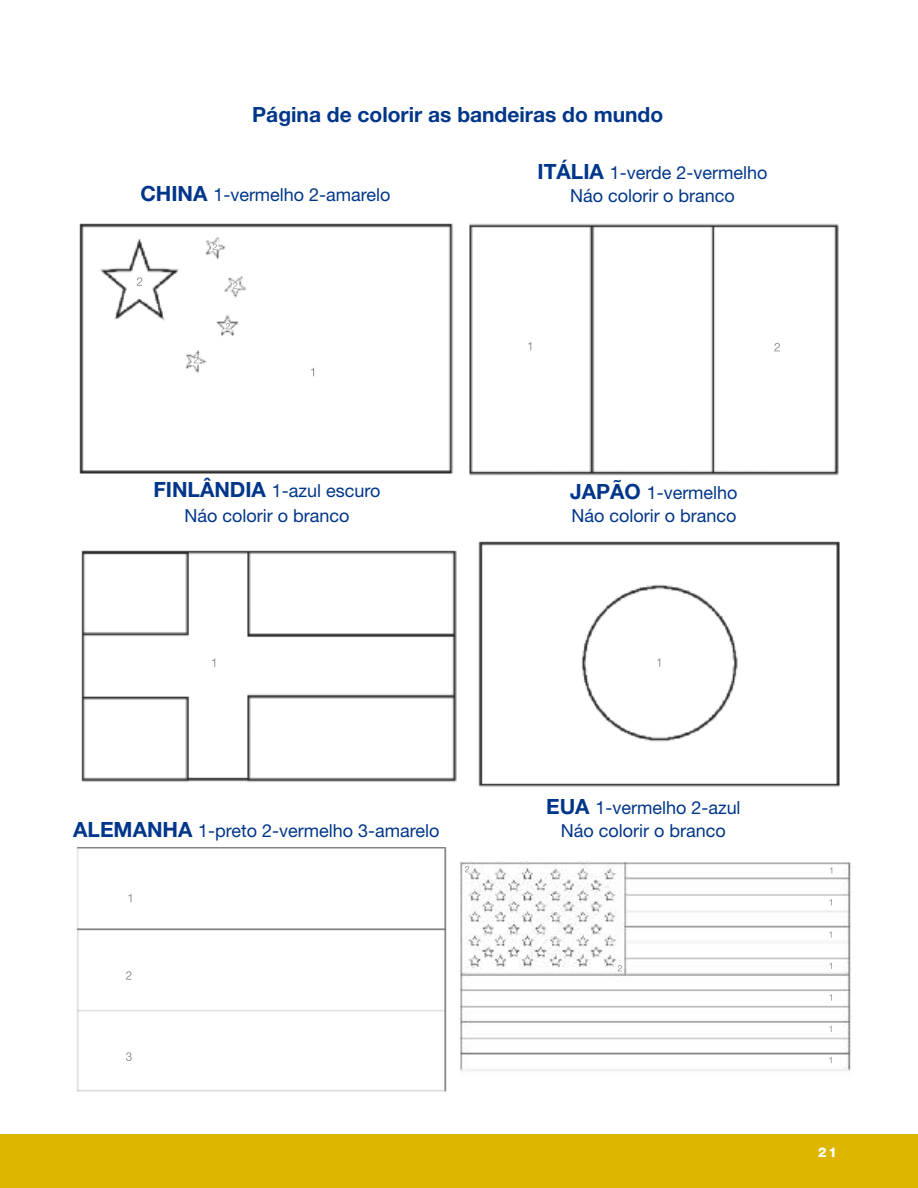
<style>
.page{position:relative;width:918px;height:1188px;background:#fff}
.page>*{position:absolute;margin:0;border:0;box-sizing:border-box;transform-origin:0 0}
.t1{font:700 21px "Helvetica Neue";color:#00368a}
.t2{font:18px/23.1px "Helvetica Neue";color:#00368a;text-align:center}
.t3{font:800 13.5px "Helvetica Neue";color:#fff}
.s1{font-weight:700;font-size:21px}
</style>
<div class="page">
<div style="left:0;top:1134px;width:918px;height:54px;background:#deb600"></div>
<img style="left:79px;top:223px;width:375px;height:251px">
<img style="left:469px;top:223px;width:370px;height:253px">
<img style="left:81px;top:550px;width:376px;height:232px">
<img style="left:478px;top:541px;width:362px;height:246px">
<img style="left:76px;top:848px;width:371px;height:244px">
<img style="left:459px;top:862px;width:392px;height:209px">
<svg style="left:311px;top:368px;width:3px;height:8px"></svg>
<svg style="left:137px;top:277px;width:5px;height:9px"></svg>
<svg style="left:194px;top:357px;width:4px;height:6px"></svg>
<svg style="left:226px;top:323px;width:4px;height:6px"></svg>
<svg style="left:233px;top:282px;width:4px;height:7px"></svg>
<svg style="left:213px;top:244px;width:4px;height:6px"></svg>
<svg style="left:212px;top:658px;width:3px;height:9px"></svg>
<svg style="left:126px;top:971px;width:6px;height:9px"></svg>
<svg style="left:128px;top:894px;width:3px;height:8px"></svg>
<svg style="left:126px;top:1052px;width:6px;height:9px"></svg>
<svg style="left:465px;top:866px;width:4px;height:6px"></svg>
<svg style="left:830px;top:867px;width:2px;height:7px"></svg>
<svg style="left:830px;top:899px;width:2px;height:7px"></svg>
<svg style="left:829px;top:931px;width:3px;height:7px"></svg>
<svg style="left:829px;top:963px;width:3px;height:6px"></svg>
<svg style="left:829px;top:994px;width:3px;height:7px"></svg>
<svg style="left:829px;top:1026px;width:3px;height:6px"></svg>
<svg style="left:829px;top:1057px;width:3px;height:6px"></svg>
<svg style="left:618px;top:965px;width:4px;height:6px"></svg>
<svg style="left:657px;top:658px;width:3px;height:9px"></svg>
<svg style="left:528px;top:342px;width:3px;height:8px"></svg>
<svg style="left:774px;top:343px;width:6px;height:8px"></svg>
<p class="t1" style="left:252px;top:107px;width:412px">Página de colorir as bandeiras do mundo</p>
<p class="t2" style="left:140px;top:185px;width:252px"><span class="s1">CHINA</span> 1-vermelho 2-amarelo</p>
<p class="t2" style="left:538px;top:162px;width:231px"><span class="s1">ITÁLIA</span> 1-verde 2-vermelho<br>Náo colorir o branco</p>
<p class="t2" style="left:153px;top:480px;width:228px;line-height:25.2px"><span class="s1">FINLÂNDIA</span> 1-azul escuro<br>Náo colorir o branco</p>
<p class="t2" style="left:570px;top:483px;width:169px;text-align:left"><span class="s1">JAPÃO</span> 1-vermelho<br>Náo colorir o branco</p>
<p class="t2" style="left:73px;top:821px;width:368px"><span class="s1">ALEMANHA</span> 1-preto 2-vermelho 3-amarelo</p>
<p class="t2" style="left:546px;top:798px;width:196px"><span class="s1">EUA</span> 1-vermelho 2-azul<br>Náo colorir o branco</p>
<p class="t3" style="left:818px;top:1148px;width:20px">21</p>
</div>
